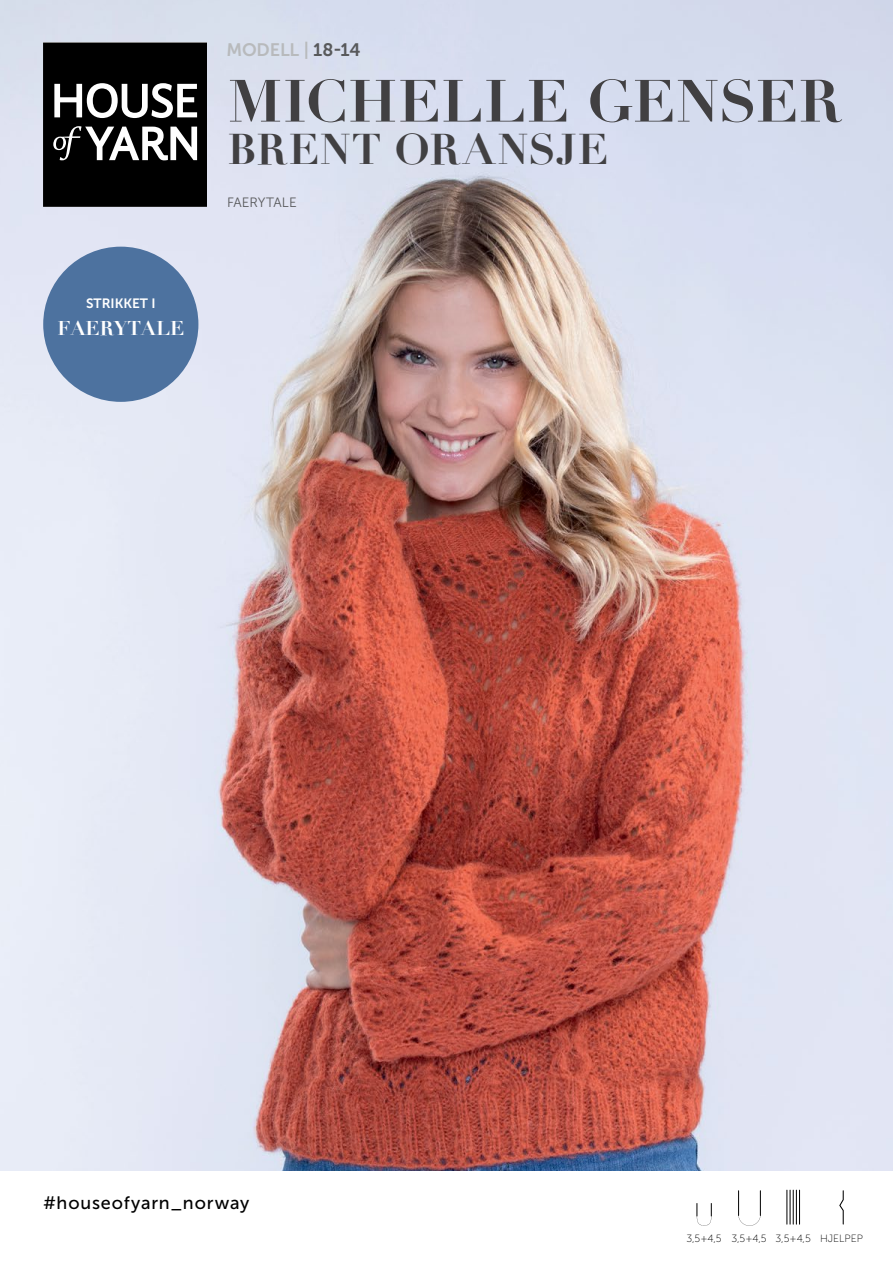
<style>
.page{position:relative;width:893px;height:1263px;background:#fff}
.page>*{position:absolute;margin:0;border:0;box-sizing:border-box;transform-origin:0 0}
.t1{font:700 58.5px "Didot";letter-spacing:.01em;color:#414042}
.t2{font:700 42px "Didot";letter-spacing:.02em;color:#414042}
.t3{font:700 19.5px "Didot";color:#fff}
.t4{font:18px "Museo Sans 500";letter-spacing:.045em;color:#000}
.t5{font:18px "Museo Sans 700";letter-spacing:-.005em;color:#b8babc}
.t6{font:13.5px "Museo Sans 300";color:#58595b}
.t7{font:13.5px "Museo Sans 700";color:#fff}
.t8{font:10.5px "Museo Sans 100";color:#000}
.s1{color:#58595b}
</style>
<div class="page">
<img style="left:0;top:0;width:893px;height:1171px">
<svg style="left:43px;top:43px;width:164px;height:164px;background:#272727"></svg>
<svg style="left:696px;top:1203px;width:16px;height:22px"></svg>
<svg style="left:738px;top:1190px;width:23px;height:36px"></svg>
<hr style="left:786px;top:1190px;width:1px;height:34px;background:#000">
<hr style="left:790px;top:1190px;width:1px;height:34px;background:#000">
<hr style="left:793px;top:1190px;width:1px;height:34px;background:#000">
<hr style="left:796px;top:1190px;width:1px;height:34px;background:#000">
<hr style="left:799px;top:1190px;width:1px;height:34px;background:#000">
<svg style="left:839px;top:1190px;width:5px;height:35px"></svg>
<div style="left:43px;top:247px;width:155px;height:155px;background:#4d729f;border-radius:50%"></div>
<p class="t5" style="left:226px;top:40px;width:136px">MODELL | <span class="s1">18-14</span></p>
<p class="t1" style="left:228px;top:64px;width:614px">MICHELLE GENSER</p>
<p class="t2" style="left:228px;top:122px;width:382px">BRENT ORANSJE</p>
<p class="t7" style="left:86px;top:296px;width:71px">STRIKKET I</p>
<p class="t3" style="left:57px;top:316px;width:128px">FAERYTALE</p>
<p class="t6" style="left:227px;top:195px;width:71px">FAERYTALE</p>
<p class="t4" style="left:43px;top:1193px;width:208px">#houseofyarn_norway</p>
<p class="t8" style="left:686px;top:1233px;width:37px">3,5+4,5</p>
<p class="t8" style="left:731px;top:1233px;width:37px">3,5+4,5</p>
<p class="t8" style="left:776px;top:1233px;width:37px">3,5+4,5</p>
<p class="t8" style="left:820px;top:1233px;width:44px">HJELPEP</p>
</div>
